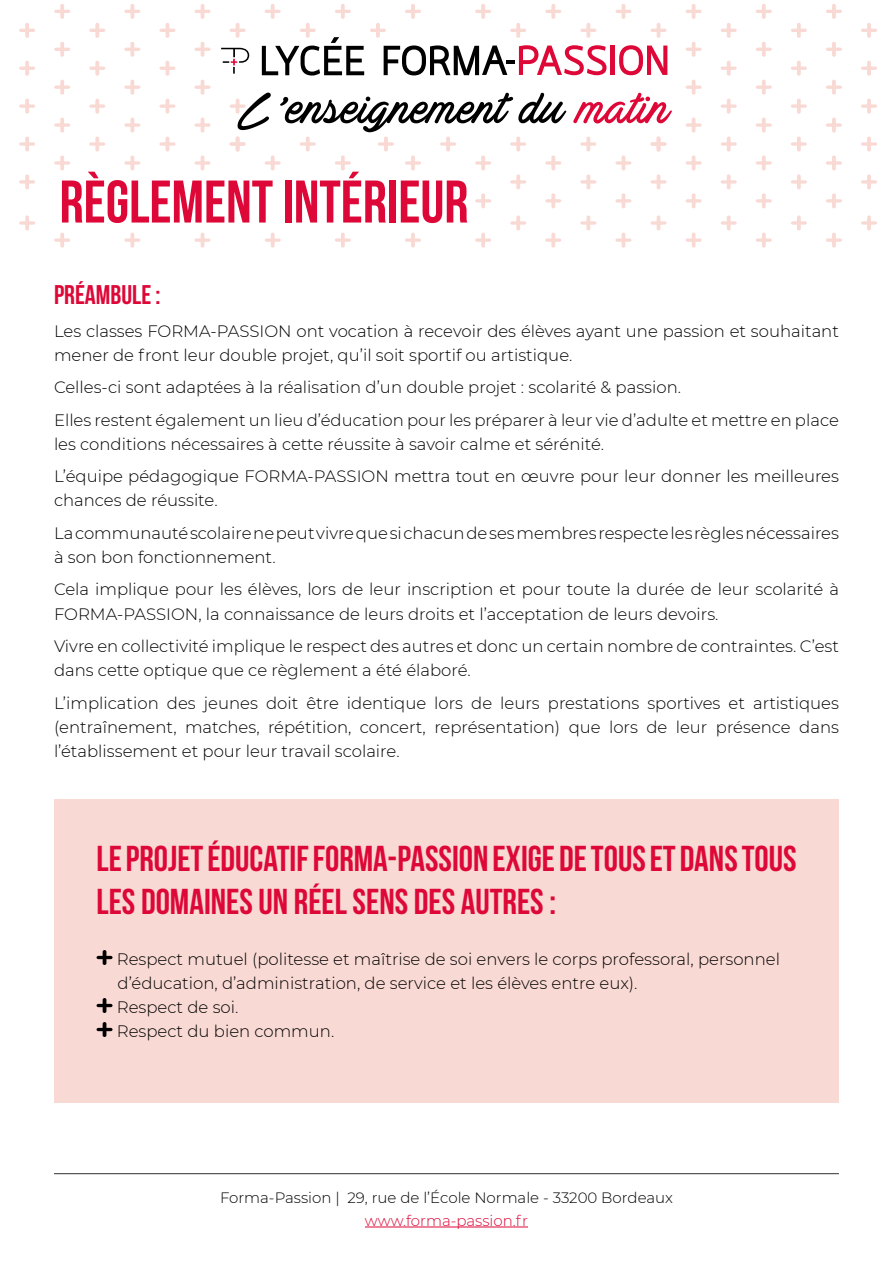
<style>
.page{position:relative;width:893px;height:1263px;background:#fff}
.page>*{position:absolute;margin:0;border:0;box-sizing:border-box;transform-origin:0 0}
.t1{font:60px "Bebas Neue";color:#dd0837}
.t2{font:36px/43.2px "Bebas Neue";color:#dd0837}
.t3{font:27px "Bebas Neue";color:#dd0837}
.t4{font:300 16.5px/32.5px "Montserrat";color:#000}
.t5{font:300 15px "Montserrat";color:#000}
.t6{font:300 15px "Montserrat";color:#dd0837}
</style>
<div class="page">
<hr style="left:365px;top:1226px;width:163px;height:1px;background:#dd0837">
<svg style="left:370px;top:23px;width:16px;height:15px"></svg>
<svg style="left:405px;top:4px;width:16px;height:15px"></svg>
<svg style="left:475px;top:4px;width:16px;height:15px"></svg>
<svg style="left:510px;top:23px;width:16px;height:15px"></svg>
<svg style="left:545px;top:4px;width:16px;height:15px"></svg>
<svg style="left:580px;top:23px;width:16px;height:15px"></svg>
<svg style="left:615px;top:4px;width:16px;height:15px"></svg>
<svg style="left:615px;top:155px;width:16px;height:15px"></svg>
<svg style="left:19px;top:23px;width:16px;height:15px"></svg>
<svg style="left:19px;top:61px;width:16px;height:15px"></svg>
<svg style="left:19px;top:99px;width:16px;height:15px"></svg>
<svg style="left:19px;top:137px;width:16px;height:15px"></svg>
<svg style="left:19px;top:174px;width:16px;height:15px"></svg>
<svg style="left:54px;top:4px;width:16px;height:15px"></svg>
<svg style="left:54px;top:42px;width:16px;height:15px"></svg>
<svg style="left:54px;top:80px;width:16px;height:15px"></svg>
<svg style="left:54px;top:118px;width:16px;height:15px"></svg>
<svg style="left:54px;top:155px;width:16px;height:15px"></svg>
<svg style="left:89px;top:23px;width:16px;height:15px"></svg>
<svg style="left:89px;top:61px;width:16px;height:15px"></svg>
<svg style="left:89px;top:99px;width:16px;height:15px"></svg>
<svg style="left:89px;top:137px;width:16px;height:15px"></svg>
<svg style="left:124px;top:4px;width:16px;height:15px"></svg>
<svg style="left:124px;top:42px;width:16px;height:15px"></svg>
<svg style="left:124px;top:80px;width:16px;height:15px"></svg>
<svg style="left:124px;top:118px;width:16px;height:15px"></svg>
<svg style="left:124px;top:155px;width:16px;height:15px"></svg>
<svg style="left:159px;top:23px;width:16px;height:15px"></svg>
<svg style="left:159px;top:61px;width:16px;height:15px"></svg>
<svg style="left:159px;top:99px;width:16px;height:15px"></svg>
<svg style="left:159px;top:137px;width:16px;height:15px"></svg>
<svg style="left:195px;top:4px;width:16px;height:15px"></svg>
<svg style="left:195px;top:42px;width:16px;height:15px"></svg>
<svg style="left:195px;top:80px;width:16px;height:15px"></svg>
<svg style="left:195px;top:118px;width:16px;height:15px"></svg>
<svg style="left:195px;top:155px;width:16px;height:15px"></svg>
<svg style="left:230px;top:23px;width:16px;height:15px"></svg>
<svg style="left:580px;top:174px;width:16px;height:15px"></svg>
<svg style="left:615px;top:193px;width:16px;height:15px"></svg>
<svg style="left:650px;top:23px;width:17px;height:15px"></svg>
<svg style="left:650px;top:174px;width:17px;height:15px"></svg>
<svg style="left:686px;top:4px;width:16px;height:15px"></svg>
<svg style="left:686px;top:42px;width:16px;height:15px"></svg>
<svg style="left:686px;top:80px;width:16px;height:15px"></svg>
<svg style="left:686px;top:118px;width:16px;height:15px"></svg>
<svg style="left:686px;top:155px;width:16px;height:15px"></svg>
<svg style="left:686px;top:193px;width:16px;height:15px"></svg>
<svg style="left:721px;top:23px;width:16px;height:15px"></svg>
<svg style="left:721px;top:61px;width:16px;height:15px"></svg>
<svg style="left:721px;top:99px;width:16px;height:15px"></svg>
<svg style="left:721px;top:137px;width:16px;height:15px"></svg>
<svg style="left:721px;top:174px;width:16px;height:15px"></svg>
<svg style="left:756px;top:4px;width:16px;height:15px"></svg>
<svg style="left:756px;top:42px;width:16px;height:15px"></svg>
<svg style="left:756px;top:80px;width:16px;height:15px"></svg>
<svg style="left:756px;top:118px;width:16px;height:15px"></svg>
<svg style="left:756px;top:155px;width:16px;height:15px"></svg>
<svg style="left:756px;top:193px;width:16px;height:15px"></svg>
<svg style="left:791px;top:23px;width:16px;height:15px"></svg>
<svg style="left:791px;top:61px;width:16px;height:15px"></svg>
<svg style="left:791px;top:99px;width:16px;height:15px"></svg>
<svg style="left:791px;top:137px;width:16px;height:15px"></svg>
<svg style="left:791px;top:174px;width:16px;height:15px"></svg>
<svg style="left:826px;top:4px;width:16px;height:15px"></svg>
<svg style="left:826px;top:42px;width:16px;height:15px"></svg>
<svg style="left:826px;top:80px;width:16px;height:15px"></svg>
<svg style="left:826px;top:118px;width:16px;height:15px"></svg>
<svg style="left:826px;top:155px;width:16px;height:15px"></svg>
<svg style="left:826px;top:193px;width:16px;height:15px"></svg>
<svg style="left:861px;top:23px;width:16px;height:15px"></svg>
<svg style="left:861px;top:61px;width:16px;height:15px"></svg>
<svg style="left:861px;top:99px;width:16px;height:15px"></svg>
<svg style="left:861px;top:137px;width:16px;height:15px"></svg>
<svg style="left:861px;top:174px;width:16px;height:15px"></svg>
<svg style="left:19px;top:215px;width:16px;height:15px"></svg>
<svg style="left:510px;top:215px;width:16px;height:15px"></svg>
<svg style="left:580px;top:215px;width:16px;height:15px"></svg>
<svg style="left:650px;top:215px;width:17px;height:15px"></svg>
<svg style="left:721px;top:215px;width:16px;height:15px"></svg>
<svg style="left:791px;top:215px;width:16px;height:15px"></svg>
<svg style="left:861px;top:215px;width:16px;height:15px"></svg>
<svg style="left:54px;top:233px;width:16px;height:15px"></svg>
<svg style="left:124px;top:233px;width:16px;height:15px"></svg>
<svg style="left:195px;top:233px;width:16px;height:15px"></svg>
<svg style="left:265px;top:233px;width:16px;height:15px"></svg>
<svg style="left:335px;top:233px;width:16px;height:15px"></svg>
<svg style="left:405px;top:233px;width:16px;height:15px"></svg>
<svg style="left:475px;top:233px;width:16px;height:15px"></svg>
<svg style="left:545px;top:233px;width:16px;height:15px"></svg>
<svg style="left:615px;top:233px;width:16px;height:15px"></svg>
<svg style="left:686px;top:233px;width:16px;height:15px"></svg>
<svg style="left:756px;top:233px;width:16px;height:15px"></svg>
<svg style="left:826px;top:233px;width:16px;height:15px"></svg>
<hr style="left:54px;top:1173px;width:785px;height:1px;background:#323032">
<svg style="left:580px;top:137px;width:16px;height:15px"></svg>
<svg style="left:650px;top:137px;width:17px;height:15px"></svg>
<svg style="left:221px;top:48px;width:28px;height:26px"></svg>
<hr style="left:611px;top:46px;width:4px;height:29px;background:#de0838">
<svg style="left:619px;top:45px;width:48px;height:30px"></svg>
<svg style="left:262px;top:4px;width:102px;height:72px"></svg>
<svg style="left:384px;top:45px;width:222px;height:30px"></svg>
<svg style="left:230px;top:92px;width:336px;height:116px"></svg>
<svg style="left:573px;top:93px;width:99px;height:30px"></svg>
<div style="left:54px;top:799px;width:785px;height:304px;background:#f9d9d3"></div>
<svg style="left:97px;top:950px;width:16px;height:15px"></svg>
<svg style="left:97px;top:998px;width:16px;height:15px"></svg>
<svg style="left:97px;top:1022px;width:16px;height:15px"></svg>
<h1 class="t1" style="left:60px;top:169px;width:410px">RÈGLEMENT INTÉRIEUR</h1>
<h3 class="t3" style="left:54px;top:280px;width:108px">PRÉAMBULE :</h3>
<p class="t4" style="left:54px;top:318px;width:786px;line-height:24px">Les classes FORMA-PASSION ont vocation à recevoir des élèves ayant une passion et souhaitant mener de front leur double projet, qu’il soit sportif ou artistique.</p>
<p class="t4" style="left:54px;top:371px;width:786px">Celles-ci sont adaptées à la réalisation d’un double projet : scolarité &amp; passion.<br>Elles restent également un lieu d’éducation pour les préparer à leur vie d’adulte et mettre en place</p>
<p class="t4" style="left:54px;top:427px;width:786px">les conditions nécessaires à cette réussite à savoir calme et sérénité.<br>L’équipe pédagogique FORMA-PASSION mettra tout en œuvre pour leur donner les meilleures</p>
<p class="t4" style="left:54px;top:484px;width:786px">chances de réussite.<br>La communauté scolaire ne peut vivre que si chacun de ses membres respecte les règles nécessaires</p>
<p class="t4" style="left:54px;top:540px;width:786px">à son bon fonctionnement.<br>Cela implique pour les élèves, lors de leur inscription et pour toute la durée de leur scolarité à</p>
<p class="t4" style="left:54px;top:597px;width:786px">FORMA-PASSION, la connaissance de leurs droits et l’acceptation de leurs devoirs.<br>Vivre en collectivité implique le respect des autres et donc un certain nombre de contraintes. C’est</p>
<p class="t4" style="left:54px;top:653px;width:786px">dans cette optique que ce règlement a été élaboré.<br>L’implication des jeunes doit être identique lors de leurs prestations sportives et artistiques</p>
<p class="t4" style="left:54px;top:714px;width:786px;line-height:24px">(entraînement, matches, répétition, concert, représentation) que lors de leur présence dans l’établissement et pour leur travail scolaire.</p>
<h2 class="t2" style="left:97px;top:836px;width:701px">LE PROJET ÉDUCATIF FORMA-PASSION EXIGE DE TOUS ET DANS TOUS<br>LES DOMAINES UN RÉEL SENS DES AUTRES :</h2>
<p class="t4" style="left:117px;top:947px;width:665px;line-height:24px">Respect mutuel (politesse et maîtrise de soi envers le corps professoral, personnel d’éducation, d’administration, de service et les élèves entre eux).<br>Respect de soi.<br>Respect du bien commun.</p>
<p class="t5" style="left:220px;top:1188px;width:454px">Forma-Passion | 29, rue de l’École Normale - 33200 Bordeaux</p>
<p class="t6" style="left:365px;top:1210px;width:164px">www.forma-passion.fr</p>
</div>
